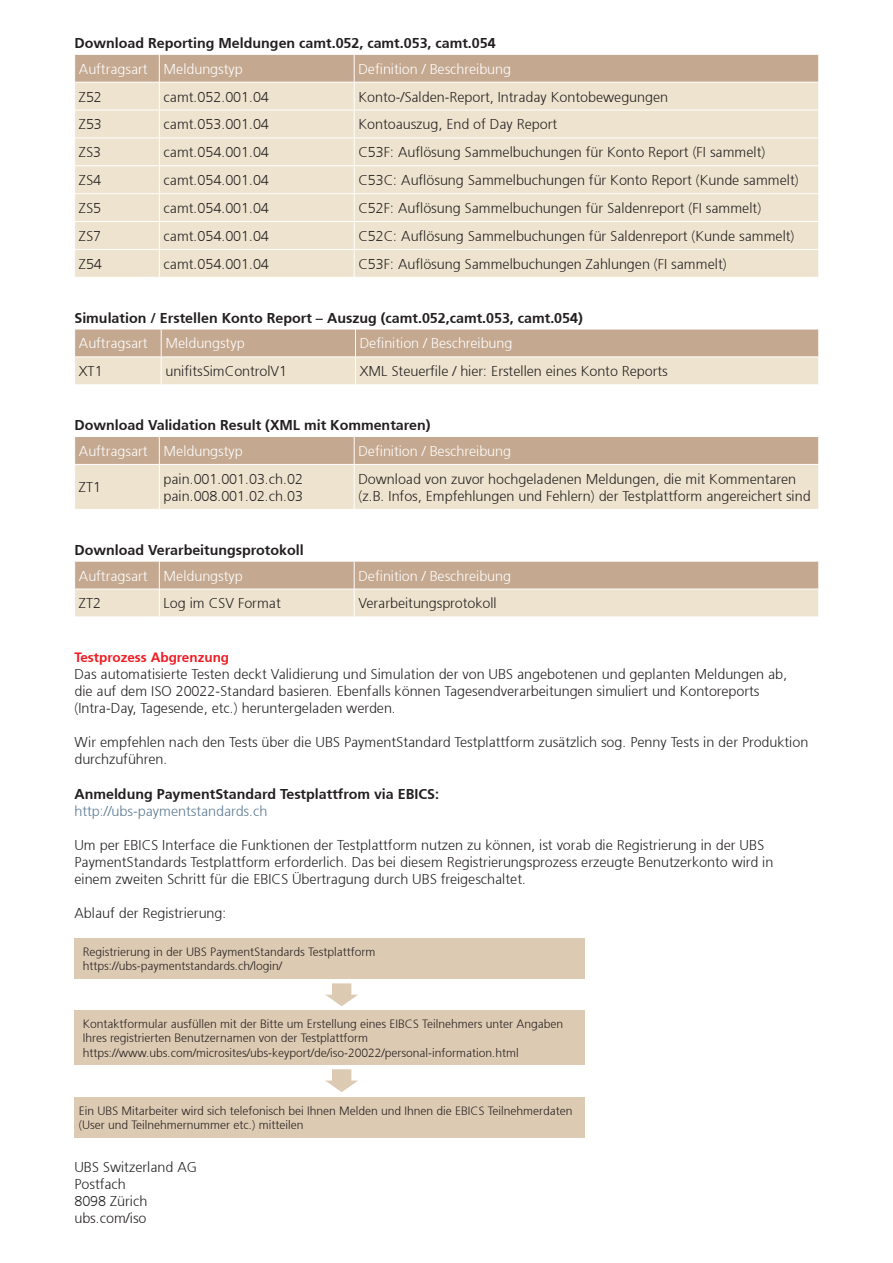
<style>
.page{position:relative;width:893px;height:1263px;background:#fff}
.page>*{position:absolute;margin:0;border:0;box-sizing:border-box;transform-origin:0 0}
.Body_Copy{font:300 14.25px/17.1px "Frutiger 45";color:#231f20}
.Body_Copy-2{font:300 14.25px "Frutiger 45";color:#231f20}
.Body_Copy-3{font:300 14.25px "Frutiger 45";color:#fff}
.Body_Copy-4{font:300 14.25px "Frutiger 45";color:#5a7991}
.Subtitle{font:300 13.5px "Frutiger 45";color:#ee1d23}
.Body_Copy-5{font:300 12px/14.4px "Frutiger 45";color:#231f20}
</style>
<div class="page">
<svg style="left:75px;top:54px;width:744px;height:223px;background:#e9dcc8"></svg>
<hr style="left:74px;top:82px;width:85px;height:1px;background:#fff">
<hr style="left:159px;top:82px;width:195px;height:1px;background:#fff">
<hr style="left:354px;top:82px;width:465px;height:1px;background:#fff">
<svg style="left:74px;top:329px;width:745px;height:56px;background:#dac7b1"></svg>
<hr style="left:74px;top:357px;width:87px;height:1px;background:#fff">
<hr style="left:161px;top:357px;width:195px;height:1px;background:#fff">
<hr style="left:356px;top:357px;width:463px;height:1px;background:#fff">
<svg style="left:75px;top:436px;width:744px;height:73px;background:#decdb7"></svg>
<hr style="left:74px;top:464px;width:85px;height:1px;background:#fff">
<hr style="left:159px;top:464px;width:195px;height:1px;background:#fff">
<hr style="left:354px;top:464px;width:465px;height:1px;background:#fff">
<svg style="left:74px;top:561px;width:745px;height:56px;background:#dac8b2"></svg>
<hr style="left:74px;top:589px;width:85px;height:1px;background:#fff">
<hr style="left:159px;top:589px;width:195px;height:1px;background:#fff">
<hr style="left:354px;top:589px;width:465px;height:1px;background:#fff">
<div style="left:74px;top:938px;width:511px;height:41px;background:#ddcab2"></div>
<div style="left:74px;top:1010px;width:511px;height:55px;background:#ddcab2"></div>
<div style="left:74px;top:1097px;width:511px;height:40px;background:#ddcab2"></div>
<svg style="left:325px;top:983px;width:33px;height:23px"></svg>
<svg style="left:325px;top:1069px;width:33px;height:23px"></svg>
<p class="Body_Copy-2" style="left:74px;top:35px;width:423px">Download Reporting Meldungen camt.052, camt.053, camt.054</p>
<p class="Body_Copy-3" style="left:79px;top:61px;width:70px">Auftragsart</p>
<p class="Body_Copy-3" style="left:164px;top:61px;width:81px">Meldungstyp</p>
<p class="Body_Copy-3" style="left:358px;top:61px;width:154px">Definition / Beschreibung</p>
<p class="Body_Copy" style="left:79px;top:88px;width:24px">Z52</p>
<p class="Body_Copy" style="left:164px;top:88px;width:107px">camt.052.001.04</p>
<p class="Body_Copy" style="left:358px;top:88px;width:311px">Konto-/Salden-Report, Intraday Kontobewegungen</p>
<p class="Body_Copy" style="left:79px;top:116px;width:24px">Z53</p>
<p class="Body_Copy" style="left:164px;top:116px;width:107px">camt.053.001.04</p>
<p class="Body_Copy" style="left:358px;top:116px;width:200px">Kontoauszug, End of Day Report</p>
<p class="Body_Copy" style="left:79px;top:144px;width:24px">ZS3</p>
<p class="Body_Copy" style="left:164px;top:144px;width:107px">camt.054.001.04</p>
<p class="Body_Copy" style="left:358px;top:144px;width:409px">C53F: Auflösung Sammelbuchungen für Konto Report (FI sammelt)</p>
<p class="Body_Copy" style="left:79px;top:172px;width:24px">ZS4</p>
<p class="Body_Copy" style="left:164px;top:172px;width:107px">camt.054.001.04</p>
<p class="Body_Copy" style="left:358px;top:172px;width:442px">C53C: Auflösung Sammelbuchungen für Konto Report (Kunde sammelt)</p>
<p class="Body_Copy" style="left:79px;top:199px;width:24px">ZS5</p>
<p class="Body_Copy" style="left:164px;top:199px;width:107px">camt.054.001.04</p>
<p class="Body_Copy" style="left:358px;top:199px;width:404px">C52F: Auflösung Sammelbuchungen für Saldenreport (FI sammelt)</p>
<p class="Body_Copy" style="left:79px;top:227px;width:24px">ZS7</p>
<p class="Body_Copy" style="left:164px;top:227px;width:107px">camt.054.001.04</p>
<p class="Body_Copy" style="left:358px;top:227px;width:438px">C52C: Auflösung Sammelbuchungen für Saldenreport (Kunde sammelt)</p>
<p class="Body_Copy" style="left:79px;top:255px;width:24px">Z54</p>
<p class="Body_Copy" style="left:164px;top:255px;width:107px">camt.054.001.04</p>
<p class="Body_Copy" style="left:358px;top:255px;width:370px">C53F: Auflösung Sammelbuchungen Zahlungen (FI sammelt)</p>
<p class="Body_Copy-2" style="left:74px;top:309px;width:510px">Simulation / Erstellen Konto Report – Auszug (camt.052,camt.053, camt.054)</p>
<p class="Body_Copy-3" style="left:79px;top:335px;width:70px">Auftragsart</p>
<p class="Body_Copy-3" style="left:165px;top:335px;width:81px">Meldungstyp</p>
<p class="Body_Copy-3" style="left:360px;top:335px;width:154px">Definition / Beschreibung</p>
<p class="Body_Copy" style="left:79px;top:363px;width:25px">XT1</p>
<p class="Body_Copy" style="left:165px;top:363px;width:123px">unifitsSimControlV1</p>
<p class="Body_Copy" style="left:360px;top:363px;width:309px">XML Steuerfile / hier: Erstellen eines Konto Reports</p>
<p class="Body_Copy-2" style="left:74px;top:417px;width:358px">Download Validation Result (XML mit Kommentaren)</p>
<p class="Body_Copy-3" style="left:79px;top:443px;width:70px">Auftragsart</p>
<p class="Body_Copy-3" style="left:164px;top:443px;width:81px">Meldungstyp</p>
<p class="Body_Copy-3" style="left:358px;top:443px;width:154px">Definition / Beschreibung</p>
<p class="Body_Copy" style="left:79px;top:479px;width:24px">ZT1</p>
<p class="Body_Copy" style="left:164px;top:470px;width:141px">pain.001.001.03.ch.02</p>
<p class="Body_Copy" style="left:164px;top:487px;width:141px">pain.008.001.02.ch.03</p>
<p class="Body_Copy" style="left:358px;top:470px;width:454px">Download von zuvor hochgeladenen Meldungen, die mit Kommentaren (z.B. Infos, Empfehlungen und Fehlern) der Testplattform angereichert sind</p>
<p class="Body_Copy-2" style="left:74px;top:541px;width:231px">Download Verarbeitungsprotokoll</p>
<p class="Body_Copy-3" style="left:79px;top:567px;width:70px">Auftragsart</p>
<p class="Body_Copy-3" style="left:164px;top:567px;width:81px">Meldungstyp</p>
<p class="Body_Copy-3" style="left:358px;top:567px;width:154px">Definition / Beschreibung</p>
<p class="Body_Copy" style="left:79px;top:595px;width:24px">ZT2</p>
<p class="Body_Copy" style="left:164px;top:595px;width:119px">Log im CSV Format</p>
<p class="Body_Copy" style="left:358px;top:595px;width:140px">Verarbeitungsprotokoll</p>
<p class="Subtitle" style="left:74px;top:649px;width:156px">Testprozess Abgrenzung</p>
<p class="Body_Copy" style="left:74px;top:665px;width:714px">Das automatisierte Testen deckt Validierung und Simulation der von UBS angebotenen und geplanten Meldungen ab, die auf dem ISO 20022-Standard basieren. Ebenfalls können Tagesendverarbeitungen simuliert und Kontoreports (Intra-Day, Tagesende, etc.) heruntergeladen werden.</p>
<p class="Body_Copy" style="left:74px;top:734px;width:735px">Wir empfehlen nach den Tests über die UBS PaymentStandard Testplattform zusätzlich sog. Penny Tests in der Produktion durchzuführen.</p>
<p class="Body_Copy-2" style="left:74px;top:785px;width:366px">Anmeldung PaymentStandard Testplattfrom via EBICS:</p>
<p class="Body_Copy-4" style="left:74px;top:803px;width:194px">http://ubs-paymentstandards.ch</p>
<p class="Body_Copy" style="left:74px;top:836px;width:700px">Um per EBICS Interface die Funktionen der Testplattform nutzen zu können, ist vorab die Registrierung in der UBS<br>PaymentStandards Testplattform erforderlich. Das bei diesem Registrierungsprozess erzeugte Benutzerkonto wird in einem zweiten Schritt für die EBICS Übertragung durch UBS freigeschaltet.</p>
<p class="Body_Copy" style="left:74px;top:905px;width:154px">Ablauf der Registrierung:</p>
<p class="Body_Copy-5" style="left:83px;top:944px;width:294px">Registrierung in der UBS PaymentStandards Testplattform</p>
<p class="Body_Copy-5" style="left:83px;top:959px;width:201px">https://ubs-paymentstandards.ch/login/</p>
<p class="Body_Copy-5" style="left:83px;top:1016px;width:482px">Kontaktformular ausfüllen mit der Bitte um Erstellung eines EIBCS Teilnehmers unter Angaben<br>Ihres registrierten Benutzernamen von der Testplattform</p>
<p class="Body_Copy-5" style="left:83px;top:1045px;width:437px">https://www.ubs.com/microsites/ubs-keyport/de/iso-20022/personal-information.html</p>
<p class="Body_Copy-5" style="left:79px;top:1103px;width:495px">Ein UBS Mitarbeiter wird sich telefonisch bei Ihnen Melden und Ihnen die EBICS Teilnehmerdaten</p>
<p class="Body_Copy-5" style="left:79px;top:1117px;width:226px">(User und Teilnehmernummer etc.) mitteilen</p>
<p class="Body_Copy" style="left:74px;top:1158px;width:124px">UBS Switzerland AG</p>
<p class="Body_Copy" style="left:74px;top:1175px;width:53px">Postfach</p>
<p class="Body_Copy" style="left:74px;top:1192px;width:74px">8098 Zürich</p>
<p class="Body_Copy" style="left:74px;top:1209px;width:74px">ubs.com/iso</p>
</div>
